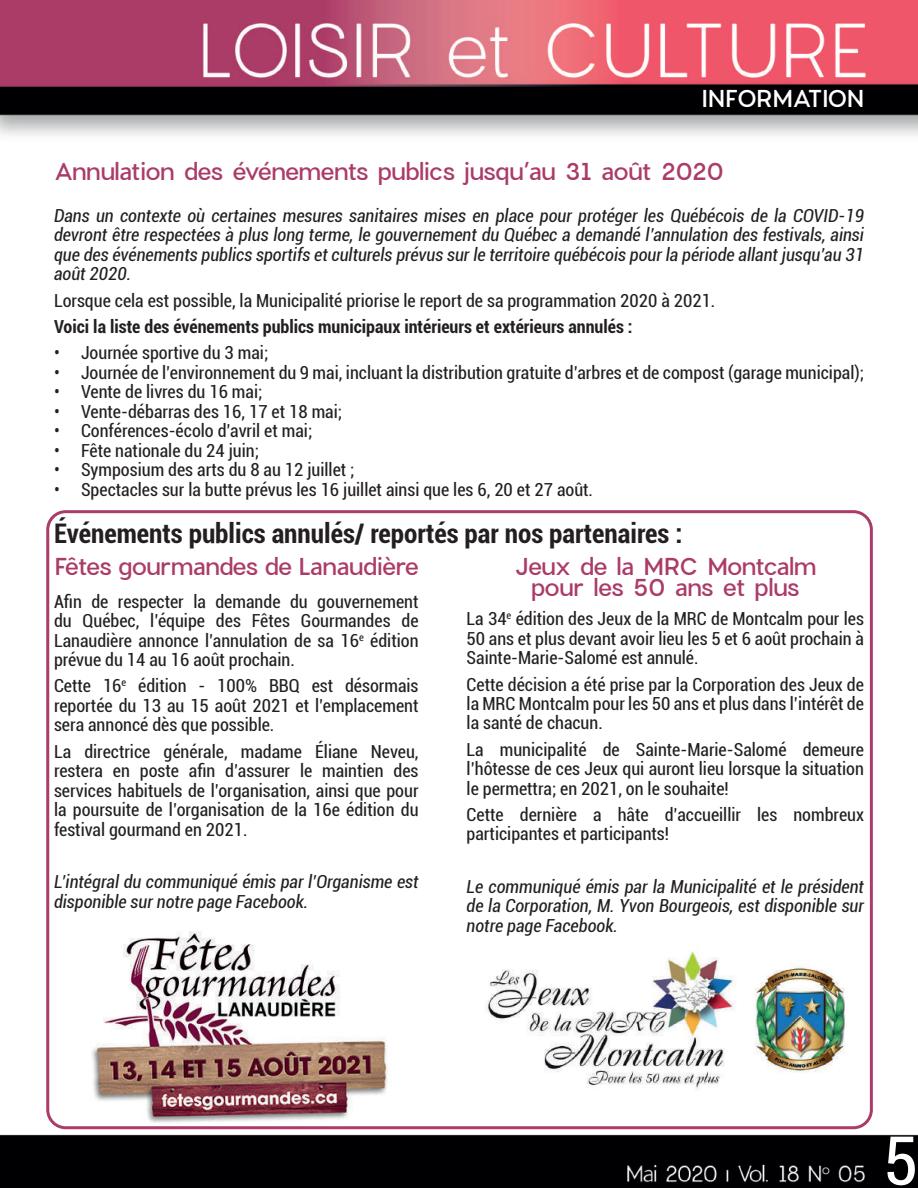
<style>
.page{position:relative;width:918px;height:1188px;background:#fff}
.page>*{position:absolute;margin:0;border:0;box-sizing:border-box;transform-origin:0 0}
.t1{font:condensed 67.5px "Roboto";color:#fff}
.t2{font:700 condensed 27px "Roboto";color:#231f20}
.t3{font:500 24px/21px "Charlevoix Pro";letter-spacing:-.02em;color:#ab3b68;text-align:center}
.t4{font:500 24px "Charlevoix Pro";letter-spacing:-.03em;color:#fff}
.t5{font:condensed 18px/19.5px "Roboto";color:#231f20;text-align:justify}
.t6{font:italic condensed 18px/19.5px "Roboto";color:#231f20;text-align:justify}
.t7{font:700 condensed 18px "Roboto";color:#231f20}
</style>
<div class="page">
<img style="left:0;top:0;width:918px;height:1188px">
<img style="left:77px;top:920px;width:318px;height:205px">
<img style="left:467px;top:946px;width:410px;height:156px">
<div style="left:46px;top:510px;width:827px;height:619px;border:3px solid #ab3b68;border-radius:18px"></div>
<h3 class="t4" style="left:701px;top:82px;width:164px">INFORMATION</h3>
<h3 class="t3" style="left:54px;top:161px;width:671px">Annulation des événements publics jusqu’au 31 août 2020</h3>
<p class="t6" style="left:54px;top:205px;width:811px">Dans un contexte où certaines mesures sanitaires mises en place pour protéger les Québécois de la COVID-19 devront être respectées à plus long terme, le gouvernement du Québec a demandé l’annulation des festivals, ainsi que des événements publics sportifs et culturels prévus sur le territoire québécois pour la période allant jusqu’au 31 août 2020.</p>
<p class="t5" style="left:54px;top:290px;width:663px">Lorsque cela est possible, la Municipalité priorise le report de sa programmation 2020 à 2021.</p>
<p class="t7" style="left:54px;top:314px;width:580px">Voici la liste des événements publics municipaux intérieurs et extérieurs annulés :</p>
<p class="t5" style="left:54px;top:342px;width:216px">• Journée sportive du 3 mai;</p>
<p class="t5" style="left:54px;top:362px;width:811px">• Journée de l’environnement du 9 mai, incluant la distribution gratuite d’arbres et de compost (garage municipal);</p>
<p class="t5" style="left:54px;top:381px;width:210px">• Vente de livres du 16 mai;</p>
<p class="t5" style="left:54px;top:401px;width:290px">• Vente-débarras des 16, 17 et 18 mai;</p>
<p class="t5" style="left:54px;top:420px;width:260px">• Conférences-écolo d’avril et mai;</p>
<p class="t5" style="left:54px;top:440px;width:206px">• Fête nationale du 24 juin;</p>
<p class="t5" style="left:54px;top:459px;width:302px">• Symposium des arts du 8 au 12 juillet ;</p>
<p class="t5" style="left:54px;top:479px;width:541px">• Spectacles sur la butte prévus les 16 juillet ainsi que les 6, 20 et 27 août.</p>
<h2 class="t2" style="left:54px;top:514px;width:630px">Événements publics annulés/ reportés par nos partenaires :</h2>
<h3 class="t3" style="left:54px;top:556px;width:366px">Fêtes gourmandes de Lanaudière</h3>
<h3 class="t3" style="left:514px;top:556px;width:303px">Jeux de la MRC Montcalm pour les 50 ans et plus</h3>
<p class="t5" style="left:54px;top:591px;width:366px">Afin de respecter la demande du gouvernement du Québec, l’équipe des Fêtes Gourmandes de Lanaudière annonce l’annulation de sa 16<sup>e</sup> édition prévue du 14 au 16 août prochain.</p>
<p class="t5" style="left:54px;top:676px;width:366px">Cette 16<sup>e</sup> édition - 100% BBQ est désormais reportée du 13 au 15 août 2021 et l’emplacement sera annoncé dès que possible.</p>
<p class="t5" style="left:54px;top:741px;width:366px">La directrice générale, madame Éliane Neveu, restera en poste afin d’assurer le maintien des services habituels de l’organisation, ainsi que pour la poursuite de l’organisation de la 16e édition du festival gourmand en 2021.</p>
<p class="t6" style="left:54px;top:871px;width:366px">L’intégral du communiqué émis par l’Organisme est disponible sur notre page Facebook.</p>
<p class="t5" style="left:467px;top:609px;width:399px">La 34<sup>e</sup> édition des Jeux de la MRC de Montcalm pour les 50 ans et plus devant avoir lieu les 5 et 6 août prochain à Sainte-Marie-Salomé est annulé.</p>
<p class="t5" style="left:467px;top:674px;width:399px">Cette décision a été prise par la Corporation des Jeux de la MRC Montcalm pour les 50 ans et plus dans l’intérêt de la santé de chacun.</p>
<p class="t5" style="left:467px;top:739px;width:399px">La municipalité de Sainte-Marie-Salomé demeure l’hôtesse de ces Jeux qui auront lieu lorsque la situation le permettra; en 2021, on le souhaite!</p>
<p class="t5" style="left:467px;top:804px;width:399px">Cette dernière a hâte d’accueillir les nombreux participantes et participants!</p>
<p class="t6" style="left:467px;top:876px;width:399px">Le communiqué émis par la Municipalité et le président de la Corporation, M. Yvon Bourgeois, est disponible sur notre page Facebook.</p>
<h1 class="t1" style="left:883px;top:1114px;width:36px">5</h1>
</div>
